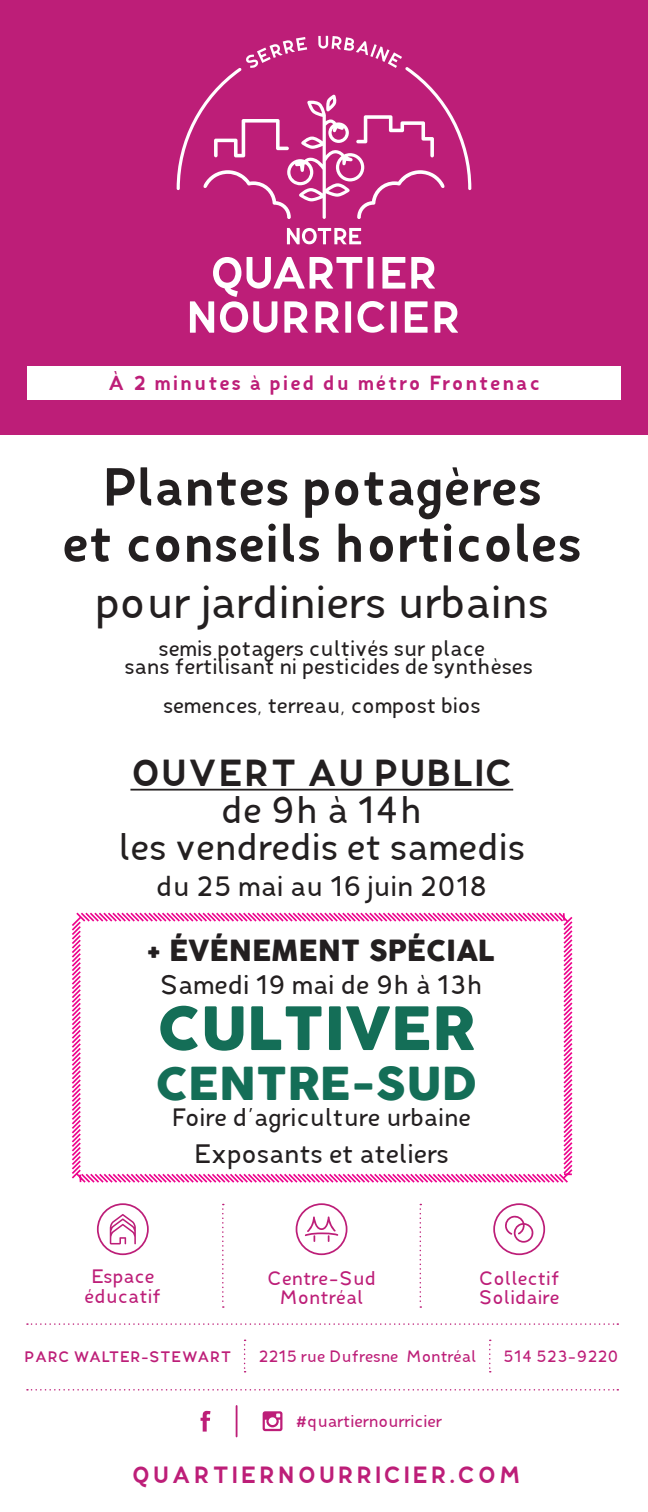
<style>
.page{position:relative;width:648px;height:1512px;background:#fff}
.page>*{position:absolute;margin:0;border:0;box-sizing:border-box;transform-origin:0 0}
.t1{font:58.8px "Cocogoose";color:#146e57;scale:1.04 1}
.liste_niveau_1{font:51px "Fibon Neue Bold Round";color:#231f20}
.t2{font:44.4px "Cocogoose";color:#146e57;scale:1.04 1}
.liste_niveau_1-2{font:43.5px "Fibon Neue Medium Round";color:#231f20}
.liste_niveau_1-3{font:36px "Fibon Neue Medium Round";color:#231f20}
.liste_niveau_1-4{font:36px "Fibon Neue Bold Round";color:#231f20}
.liste_niveau_1-5{font:28.5px "Cocogoose";color:#231f20}
.liste_niveau_1-6{font:27px "Fibon Neue Medium Round";color:#231f20}
.liste_niveau_1-7{font:25.5px "Fibon Neue Medium Round";color:#231f20}
.liste_niveau_1-8{font:24px "Fibon Neue Medium Round";color:#231f20}
.t3{font:22.5px "Fibon Neue Bold Round";letter-spacing:.1em;color:#bd1e78}
.liste_niveau_1-9{font:21px/18px "Fibon Neue Medium Round";color:#231f20}
.t4{font:19.5px "Fibon Neue Bold Round";letter-spacing:.1em;color:#bd1e78}
.t5{font:18.6px/19.6px "Fibon Neue Medium Round";letter-spacing:.01em;color:#bd1e78;text-align:center}
.t6{font:16.2px "Fibon Neue Medium Round";color:#bd1e78}
.t7{font:15.75px "Fibon Neue Medium Round";color:#bd1e78}
.t8{font:14.55px "Fibon Neue Semi Bold Round";color:#bd1e78}
</style>
<div class="page">
<div style="left:0;top:0;width:648px;height:435px;background:#bd1e78"></div>
<div style="left:27px;top:366px;width:594px;height:34px;background:#fff"></div>
<hr style="left:236px;top:1406px;width:2px;height:30px;background:#bd1e78">
<svg style="left:201px;top:1411px;width:10px;height:21px"></svg>
<svg style="left:263px;top:1411px;width:19px;height:20px"></svg>
<svg style="left:244px;top:1340px;width:2px;height:33px"></svg>
<svg style="left:489px;top:1340px;width:2px;height:33px"></svg>
<svg style="left:27px;top:1323px;width:591px;height:2px"></svg>
<svg style="left:27px;top:1389px;width:591px;height:2px"></svg>
<svg style="left:222px;top:1204px;width:2px;height:104px"></svg>
<svg style="left:420px;top:1204px;width:1px;height:104px"></svg>
<svg style="left:296px;top:1203px;width:51px;height:52px"></svg>
<svg style="left:97px;top:1203px;width:52px;height:52px"></svg>
<svg style="left:493px;top:1203px;width:52px;height:52px"></svg>
<svg style="left:177px;top:36px;width:294px;height:183px"></svg>
<svg style="left:287px;top:228px;width:74px;height:16px"></svg>
<svg style="left:190px;top:257px;width:268px;height:76px"></svg>
<hr style="left:130px;top:789px;width:383px;height:2px;background:#231f20">
<svg style="left:72px;top:912px;width:501px;height:271px"></svg>
<p class="t4" style="left:108px;top:370px;width:434px">À 2 minutes à pied du métro Frontenac</p>
<p class="liste_niveau_1" style="left:102px;top:453px;width:442px">Plantes potagères</p>
<p class="liste_niveau_1" style="left:62px;top:509px;width:521px">et conseils horticoles</p>
<p class="liste_niveau_1-2" style="left:95px;top:574px;width:455px">pour jardiniers urbains</p>
<p class="liste_niveau_1-9" style="left:124px;top:640px;width:410px;text-indent:34px">semis potagers cultivés sur place sans fertilisant ni pesticides de synthèses</p>
<p class="liste_niveau_1-9" style="left:163px;top:696px;width:319px">semences, terreau, compost bios</p>
<p class="liste_niveau_1-4" style="left:130px;top:749px;width:384px">OUVERT AU PUBLIC</p>
<p class="liste_niveau_1-3" style="left:221px;top:786px;width:203px">de 9h à 14h</p>
<p class="liste_niveau_1-3" style="left:118px;top:823px;width:408px">les vendredis et samedis</p>
<p class="liste_niveau_1-6" style="left:156px;top:869px;width:333px">du 25 mai au 16 juin 2018</p>
<p class="liste_niveau_1-5" style="left:148px;top:930px;width:349px">+ ÉVÉNEMENT SPÉCIAL</p>
<p class="liste_niveau_1-7" style="left:160px;top:968px;width:325px">Samedi 19 mai de 9h à 13h</p>
<h1 class="t1" style="left:157px;top:988px;width:307px">CULTIVER</h1>
<h3 class="t2" style="left:155px;top:1053px;width:311px">CENTRE-SUD</h3>
<p class="liste_niveau_1-8" style="left:171px;top:1102px;width:301px">Foire d’agriculture urbaine</p>
<p class="liste_niveau_1-7" style="left:194px;top:1137px;width:257px">Exposants et ateliers</p>
<p class="t5" style="left:85px;top:1267px;width:78px">Espace éducatif</p>
<p class="t5" style="left:479px;top:1268px;width:83px;text-align:left">Collectif<br>Solidaire</p>
<p class="t5" style="left:267px;top:1268px;width:110px">Centre-Sud</p>
<p class="t5" style="left:280px;top:1288px;width:85px">Montréal</p>
<p class="t8" style="left:24px;top:1347px;width:209px">PARC WALTER-STEWART</p>
<p class="t7" style="left:258px;top:1346px;width:220px">2215 rue Dufresne Montréal</p>
<p class="t7" style="left:503px;top:1346px;width:117px">514 523-9220</p>
<p class="t6" style="left:296px;top:1411px;width:149px">#quartiernourricier</p>
<p class="t3" style="left:131px;top:1460px;width:391px">QUARTIERNOURRICIER.COM</p>
</div>
